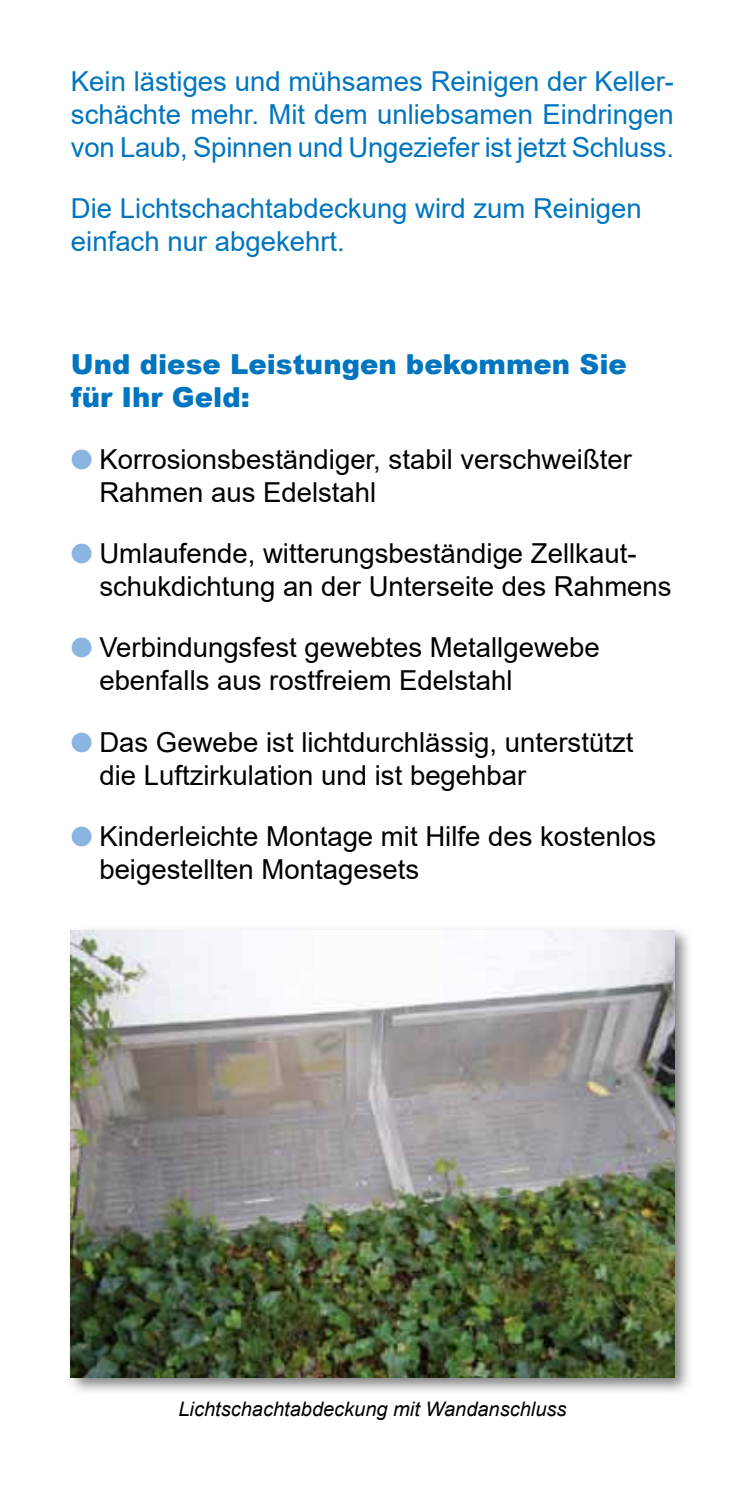
<style>
.page{position:relative;width:745px;height:1489px;background:#fff}
.page>*{position:absolute;margin:0;border:0;box-sizing:border-box;transform-origin:0 0}
.t1{font:27.5px/33px "Arial";color:#000}
.t2{font:27.5px/33px "Arial";color:#0075bf;text-align:justify}
.t3{font:900 27.5px/33px "Arial";color:#0075bf}
.t4{font:italic 20px "Arial";color:#000}
.s1{color:#8ab5e1}
</style>
<div class="page">
<div style="left:66px;top:925px;width:626px;height:471px;background:#000;opacity:.5"></div>
<img style="left:71px;top:930px;width:602px;height:447px">
<p class="t2" style="left:71px;top:65px;width:604px">Kein lästiges und mühsames Reinigen der Keller&shy;schächte mehr. Mit dem unliebsamen Eindringen von Laub, Spinnen und Ungeziefer ist jetzt Schluss.</p>
<p class="t2" style="left:71px;top:192px;width:572px">Die Lichtschachtabdeckung wird zum Reinigen einfach nur abgekehrt.</p>
<p class="t3" style="left:71px;top:347px;width:557px">Und diese Leistungen bekommen Sie für Ihr Geld:</p>
<p class="t1" style="left:99px;top:442px;width:533px;text-indent:-28px"><span class="s1">●</span> Korrosionsbeständiger, stabil verschweißter<br>Rahmen aus Edelstahl</p>
<p class="t1" style="left:99px;top:536px;width:573px;text-indent:-28px"><span class="s1">●</span> Umlaufende, witterungsbeständige Zellkaut&shy;schukdichtung an der Unterseite des Rahmens</p>
<p class="t1" style="left:99px;top:631px;width:501px;text-indent:-28px"><span class="s1">●</span> Verbindungsfest gewebtes Metallgewebe ebenfalls aus rostfreiem Edelstahl</p>
<p class="t1" style="left:99px;top:725px;width:535px;text-indent:-28px"><span class="s1">●</span> Das Gewebe ist lichtdurchlässig, unterstützt die Luftzirkulation und ist begehbar</p>
<p class="t1" style="left:99px;top:819px;width:558px;text-indent:-28px"><span class="s1">●</span> Kinderleichte Montage mit Hilfe des kostenlos beigestellten Montagesets</p>
<p class="t4" style="left:178px;top:1395px;width:389px">Lichtschachtabdeckung mit Wandanschluss</p>
</div>
